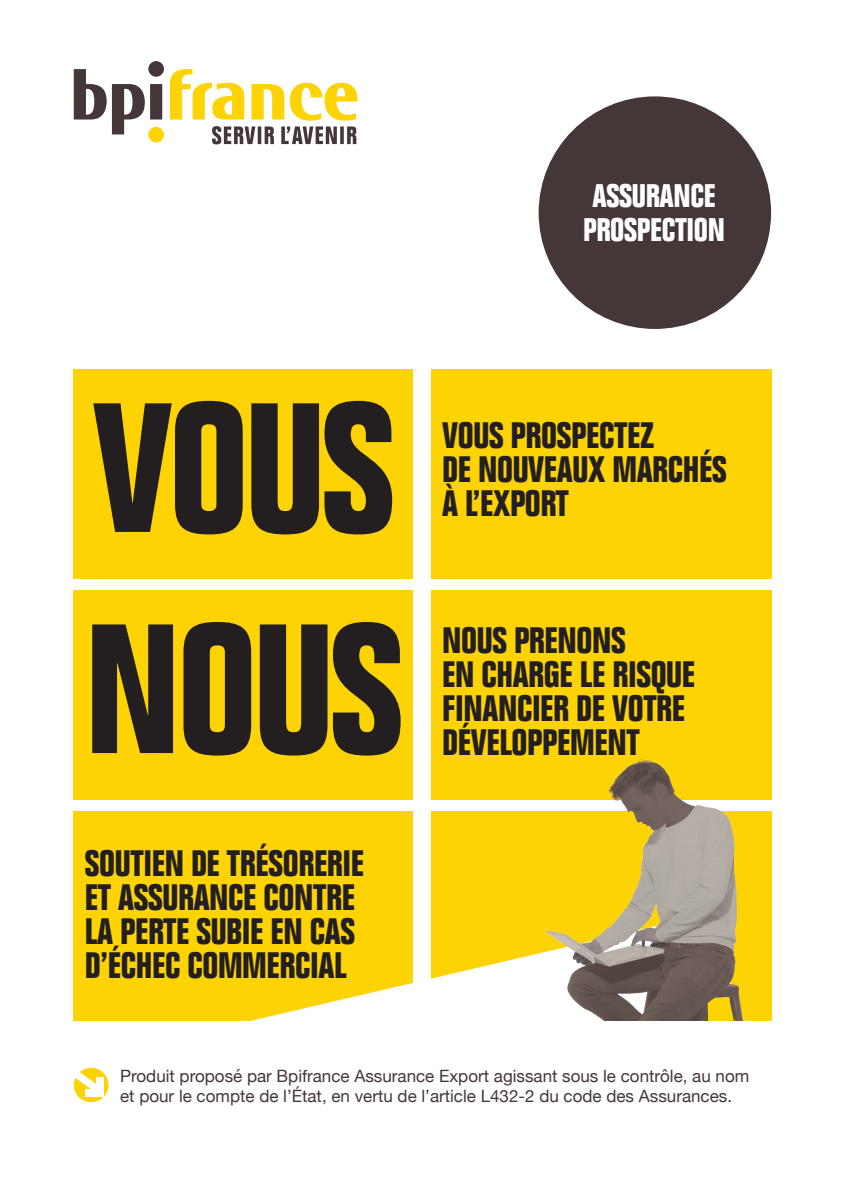
<style>
.page{position:relative;width:842px;height:1191px;background:#fff}
.page>*{position:absolute;margin:0;border:0;box-sizing:border-box;transform-origin:0 0}
.t1{font:700 condensed 180px "Folio";letter-spacing:-.02em;color:#231f20}
.t2{font:700 condensed 36px/34px "Folio";letter-spacing:-.01em;color:#231f20}
.t3{font:700 condensed 32px/34px "Folio";letter-spacing:-.01em;color:#fff}
.t4{font:17px/20px "Helvetica Neue";color:#453638}
</style>
<div class="page">
<div style="left:74px;top:369px;width:340px;height:209px;background:#fed304"></div>
<div style="left:74px;top:590px;width:340px;height:209px;background:#fed304"></div>
<div style="left:74px;top:811px;width:340px;height:209px;background:#fed304"></div>
<div style="left:431px;top:369px;width:340px;height:209px;background:#fed304"></div>
<div style="left:431px;top:590px;width:340px;height:209px;background:#fed304"></div>
<div style="left:431px;top:811px;width:340px;height:209px;background:#fed304"></div>
<div style="left:539px;top:96px;width:232px;height:233px;background:#453638;border-radius:50%"></div>
<div style="left:148px;top:127px;width:16px;height:15px;background:#fed304;border-radius:50%"></div>
<svg style="left:170px;top:69px;width:187px;height:75px"></svg>
<div style="left:150px;top:84px;width:12px;height:35px;background:#453638"></div>
<div style="left:148px;top:61px;width:16px;height:16px;background:#453638;border-radius:50%"></div>
<svg style="left:74px;top:69px;width:71px;height:65px"></svg>
<svg style="left:74px;top:1067px;width:35px;height:35px"></svg>
<div style="left:86px;top:1089px;width:18px;height:7px;background:#fff"></div>
<div style="left:97px;top:1077px;width:7px;height:18px;background:#fff"></div>
<svg style="left:74px;top:1071px;width:28px;height:23px"></svg>
<svg style="left:237px;top:909px;width:491px;height:112px"></svg>
<img style="left:512px;top:759px;width:258px;height:261px">
<p class="t3" style="left:583px;top:179px;width:143px">ASSURANCE<br>PROSPECTION</p>
<h1 class="t1" style="left:93px;top:369px;width:304px">VOUS</h1>
<h1 class="t1" style="left:84px;top:590px;width:320px">NOUS</h1>
<p class="t2" style="left:85px;top:846px;width:281px">SOUTIEN DE TRÉSORERIE<br>ET ASSURANCE CONTRE<br>LA PERTE SUBIE EN CAS<br>D’ÉCHEC COMMERCIAL</p>
<p class="t2" style="left:442px;top:419px;width:286px">VOUS PROSPECTEZ<br>DE NOUVEAUX MARCHÉS<br>À L’EXPORT</p>
<p class="t2" style="left:442px;top:623px;width:255px">NOUS PRENONS<br>EN CHARGE LE RISQUE<br>FINANCIER DE VOTRE<br>DÉVELOPPEMENT</p>
<p class="t4" style="left:120px;top:1067px;width:631px">Produit proposé par Bpifrance Assurance Export agissant sous le contrôle, au nom et pour le compte de l’État, en vertu de l’article L432-2 du code des Assurances.</p>
</div>
